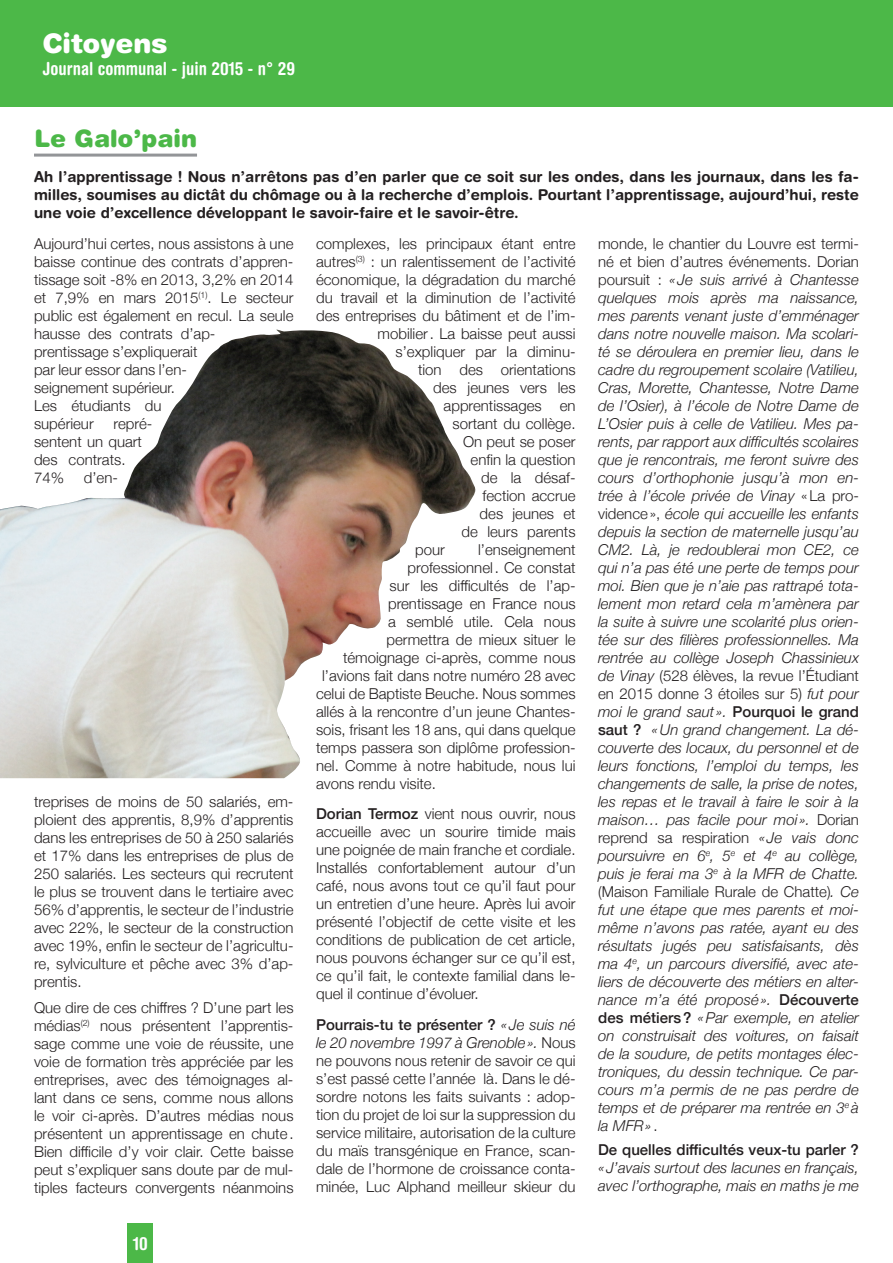
<style>
.page{position:relative;width:893px;height:1263px;background:#fff}
.page>*{position:absolute;margin:0;border:0;box-sizing:border-box;transform-origin:0 0}
.t1{font:900 27px "Helvetica Rounded";color:#fff}
.t2{font:900 24px "Helvetica Rounded";color:#4cb848}
.t3{font:700 condensed 18px "Helvetica Rounded";color:#fff}
.t4{font:300 15px/18px "Helvetica Neue";color:#231f20;text-align:justify}
.t5{font:italic 300 15px/18px "Helvetica Neue";color:#231f20;text-align:justify}
.t6{font:700 15px/18px "Helvetica Rounded";color:#231f20;text-align:justify}
.t7{font:500 15px "Helvetica Neue";color:#231f20}
.s1{font-weight:500}
.s2{font-style:italic}
.s3{font-style:normal}
.s4{font-weight:500;font-style:normal}
</style>
<div class="page">
<div style="left:128px;top:1224px;width:25px;height:39px;background:#4cb848"></div>
<div style="left:0;top:0;width:893px;height:106px;background:#4cb848"></div>
<hr style="left:34px;top:154px;width:163px;height:3px;background:#939598">
<img style="left:0;top:330px;width:476px;height:448px">
<h1 class="t1" style="left:43px;top:26px;width:126px">Citoyens</h1>
<p class="t3" style="left:43px;top:58px;width:254px">Journal communal - juin 2015 - n° 29</p>
<h2 class="t2" style="left:34px;top:123px;width:165px">Le Galo’pain</h2>
<p class="t6" style="left:34px;top:168px;width:826px">Ah l’apprentissage ! Nous n’arrêtons pas d’en parler que ce soit sur les ondes, dans les journaux, dans les fa&shy;milles, soumises au dictât du chômage ou à la recherche d’emplois. Pourtant l’apprentissage, aujourd’hui, reste une voie d’excellence développant le savoir-faire et le savoir-être.</p>
<p class="t4" style="left:34px;top:233px;width:261px;text-align:left">Aujourd’hui certes, nous assistons à une baisse continue des contrats d’appren&shy;tissage soit -8% en 2013, 3,2% en 2014 et 7,9% en mars 2015<sup>(1)</sup>. Le secteur public est également en recul. La seule hausse des contrats d’ap&shy;prentissage s’expliquerait<br>par leur essor dans l’en-<br>seignement supérieur.<br>Les étudiants du<br>supérieur</p>
<p class="t4" style="left:316px;top:233px;width:261px">complexes, les principaux étant entre</p>
<p class="t4" style="left:316px;top:251px;width:261px">autres<sup>(3)</sup> : un ralentissement de l’activité</p>
<p class="t4" style="left:316px;top:269px;width:261px">économique, la dégradation du marché</p>
<p class="t4" style="left:316px;top:287px;width:261px">du travail et la diminution de l’activité</p>
<p class="t4" style="left:316px;top:305px;width:261px">des entreprises du bâtiment et de l’im-</p>
<p class="t4" style="left:378px;top:323px;width:199px">mobilier. La baisse peut aussi</p>
<p class="t4" style="left:396px;top:341px;width:182px">s’expliquer par la diminu-</p>
<p class="t4" style="left:418px;top:359px;width:159px">tion des orientations</p>
<p class="t4" style="left:433px;top:377px;width:144px">des jeunes vers les</p>
<p class="t4" style="left:444px;top:395px;width:133px">apprentissages en</p>
<p class="t4" style="left:453px;top:413px;width:124px">sortant du collège.</p>
<p class="t4" style="left:463px;top:431px;width:114px">On peut se poser</p>
<p class="t4" style="left:471px;top:449px;width:107px">enfin la question</p>
<p class="t4" style="left:481px;top:467px;width:96px">de la désaf-</p>
<p class="t4" style="left:483px;top:485px;width:94px">fection accrue</p>
<p class="t4" style="left:480px;top:503px;width:97px">des jeunes et</p>
<p class="t4" style="left:462px;top:521px;width:116px">de leurs parents</p>
<p class="t4" style="left:415px;top:539px;width:31px">pour</p>
<p class="t4" style="left:478px;top:539px;width:99px">l’enseignement</p>
<p class="t4" style="left:408px;top:557px;width:169px">professionnel. Ce constat</p>
<p class="t4" style="left:390px;top:575px;width:188px">sur les difficultés de l’ap-</p>
<p class="t4" style="left:388px;top:593px;width:189px">prentissage en France nous</p>
<p class="t4" style="left:388px;top:611px;width:189px">a semblé utile. Cela nous</p>
<p class="t4" style="left:387px;top:629px;width:190px">permettra de mieux situer le</p>
<p class="t4" style="left:343px;top:647px;width:234px">témoignage ci-après, comme nous</p>
<p class="t4" style="left:322px;top:665px;width:255px">l’avions fait dans notre numéro 28 avec</p>
<p class="t4" style="left:316px;top:683px;width:261px">celui de Baptiste Beuche. Nous sommes</p>
<p class="t4" style="left:316px;top:701px;width:261px">allés à la rencontre d’un jeune Chantes-</p>
<p class="t4" style="left:316px;top:719px;width:261px">sois, frisant les 18 ans, qui dans quelque</p>
<p class="t4" style="left:316px;top:737px;width:261px">temps passera son diplôme profession-</p>
<p class="t4" style="left:316px;top:755px;width:261px">nel. Comme à notre habitude, nous lui</p>
<p class="t4" style="left:316px;top:773px;width:121px">avons rendu visite.</p>
<p class="t4" style="left:316px;top:804px;width:261px"><span class="s1">Dorian Termoz</span> vient nous ouvrir, nous accueille avec un sourire timide mais une poignée de main franche et cordiale.<br>Installés confortablement autour d’un café, nous avons tout ce qu’il faut pour un entretien d’une heure. Après lui avoir présenté l’objectif de cette visite et les conditions de publication de cet article, nous pouvons échanger sur ce qu’il est, ce qu’il fait, le contexte familial dans le&shy;quel il continue d’évoluer.</p>
<p class="t4" style="left:316px;top:1015px;width:261px"><span class="s1">Pourrais-tu te présenter ?</span> <span class="s2">« Je suis né le 20 novembre 1997 à Grenoble».</span> Nous ne pouvons nous retenir de savoir ce qui s’est passé cette l’année là. Dans le dé&shy;sordre notons les faits suivants : adop&shy;tion du projet de loi sur la suppression du service militaire, autorisation de la culture du maïs transgénique en France, scan&shy;dale de l’hormone de croissance conta&shy;minée, Luc Alphand meilleur skieur du</p>
<p class="t5" style="left:598px;top:233px;width:262px"><span class="s3">monde, le chantier du Louvre est termi&shy;né et bien d’autres événements. Dorian poursuit :</span> «Je suis arrivé à Chantesse quelques mois après ma naissance, mes parents venant juste d’emménager dans notre nouvelle maison. Ma scolari&shy;té se déroulera en premier lieu, dans le cadre du regroupement scolaire (Vatilieu, Cras, Morette, Chantesse, Notre Dame de l’Osier), à l’école de Notre Dame de L’Osier puis à celle de Vatilieu. Mes pa&shy;rents, par rapport aux difficultés scolaires que je rencontrais, me feront suivre des cours d’orthophonie jusqu’à mon en&shy;trée à l’école privée de Vinay <span class="s3">«La pro&shy;vidence»,</span> école qui accueille les enfants depuis la section de maternelle jusqu’au CM2. Là, je redoublerai mon CE2, ce qui n’a pas été une perte de temps pour moi. Bien que je n’aie pas rattrapé tota&shy;lement mon retard cela m’amènera par la suite à suivre une scolarité plus orien&shy;tée sur des filières professionnelles. Ma rentrée au collège Joseph Chassinieux de Vinay <span class="s3">(528 élèves, la revue l’Étudiant en 2015 donne 3 étoiles sur 5)</span> fut pour moi le grand saut ». <span class="s4">Pourquoi le grand saut ?</span> «Un grand changement. La dé&shy;couverte des locaux, du personnel et de leurs fonctions, l’emploi du temps, les changements de salle, la prise de notes, les repas et le travail à faire le soir à la maison… pas facile pour moi ». <span class="s3">Dorian reprend sa respiration</span> « Je vais donc poursuivre en 6<sup>e</sup>, 5<sup>e</sup> et 4<sup>e</sup> au collège, puis je ferai ma 3<sup>e</sup> à la MFR de Chatte. <span class="s3">(Maison Familiale Rurale de Chatte)</span>. Ce fut une étape que mes parents et moi&shy;même n’avons pas ratée, ayant eu des résultats jugés peu satisfaisants, dès ma 4<sup>e</sup>, un parcours diversifié, avec ate&shy;liers de découverte des métiers en alter&shy;nance m’a été proposé». <span class="s4">Découverte des métiers?</span> «Par exemple, en atelier on construisait des voitures, on faisait de la soudure, de petits montages élec&shy;troniques, du dessin technique. Ce par&shy;cours m’a permis de ne pas perdre de temps et de préparer ma rentrée en 3<sup>e</sup> à la MFR» <span class="s3">.</span></p>
<p class="t7" style="left:598px;top:1138px;width:262px">De quelles difficultés veux-tu parler ?</p>
<p class="t5" style="left:598px;top:1158px;width:262px">« J’avais surtout des lacunes en français, avec l’orthographe, mais en maths je me</p>
<p class="t4" style="left:34px;top:413px;width:120px;text-align:left;text-indent:80px">repré&shy;sentent un quart des contrats.<br>74%</p>
<p class="t4" style="left:84px;top:467px;width:36px">d’en-</p>
<p class="t4" style="left:34px;top:791px;width:261px">treprises de moins de 50 salariés, em&shy;ploient des apprentis, 8,9% d’apprentis dans les entreprises de 50 à 250 salariés et 17% dans les entreprises de plus de 250 salariés. Les secteurs qui recrutent le plus se trouvent dans le tertiaire avec 56% d’apprentis, le secteur de l’industrie avec 22%, le secteur de la construction avec 19%, enfin le secteur de l’agricultu&shy;re, sylviculture et pêche avec 3% d’ap&shy;prentis.</p>
<p class="t4" style="left:34px;top:998px;width:261px">Que dire de ces chiffres ? D’une part les médias<sup>(2)</sup> nous présentent l’apprentis&shy;sage comme une voie de réussite, une voie de formation très appréciée par les entreprises, avec des témoignages al&shy;lant dans ce sens, comme nous allons le voir ci-après. D’autres médias nous présentent un apprentissage en chute.<br>Bien difficile d’y voir clair. Cette baisse peut s’expliquer sans doute par de mul&shy;tiples facteurs convergents néanmoins</p>
<p class="t3" style="left:133px;top:1233px;width:16px">10</p>
</div>
